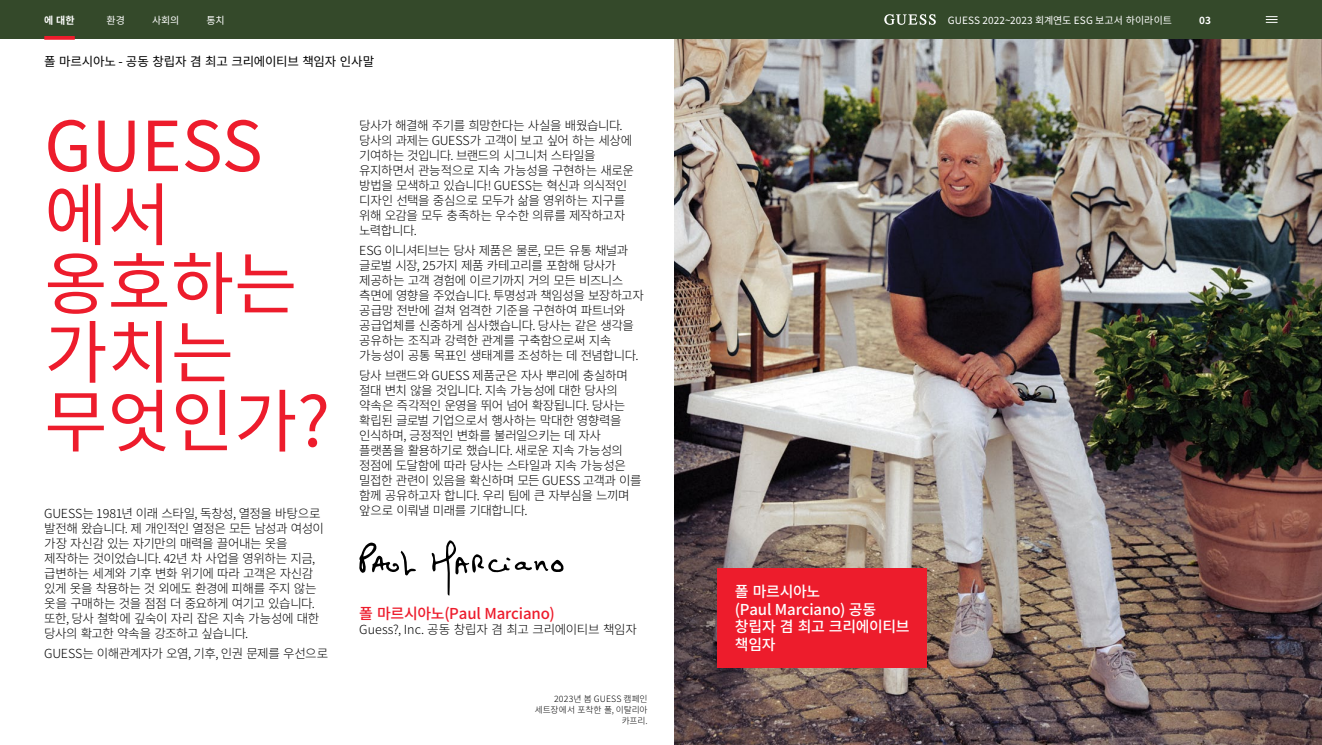
<style>
.page{position:relative;width:1322px;height:745px;background:#fff}
.page>*{position:absolute;margin:0;border:0;box-sizing:border-box;transform-origin:0 0}
.Main_Heading{font:68.75px/68.8px "Noto Sans KR";color:#ed1c2c}
.Subhead_2{font:500 15px/17.5px "Noto Sans KR";letter-spacing:-.01em;color:#fff}
.Signoff_1{font:500 15px "Noto Sans KR";letter-spacing:-.01em;color:#ed1c2c}
.Body_Text{font:300 12.5px/15px "Noto Sans KR";letter-spacing:-.04em;color:#000}
.Body_Text-2{font:300 12.5px "Noto Sans KR";letter-spacing:-.02em;color:#000}
.Page_Title{font:12.5px "Noto Sans KR";letter-spacing:-.02em;color:#000}
.t1{font:10px "Noto Sans KR";letter-spacing:.005em;color:#fff}
.t2{font:700 10px "Noto Sans KR";color:#fff}
.t3{font:300 8.75px/11.2px "Noto Sans KR";letter-spacing:.005em;color:#000;text-align:right}
</style>
<div class="page">
<img style="left:674px;top:39px;width:648px;height:705px">
<div style="left:0;top:0;width:1322px;height:39px;background:#34492a"></div>
<div style="left:717px;top:568px;width:210px;height:99px;background:#ed1c2c"></div>
<svg style="left:359px;top:542px;width:57px;height:34px"></svg>
<svg style="left:431px;top:540px;width:133px;height:55px"></svg>
<svg style="left:1266px;top:16px;width:11px;height:7px"></svg>
<svg style="left:44px;top:36px;width:31px;height:4px"></svg>
<svg style="left:884px;top:14px;width:52px;height:11px"></svg>
<p class="t2" style="left:44px;top:14px;width:32px">에 대한</p>
<p class="t1" style="left:107px;top:14px;width:20px">환경</p>
<p class="t1" style="left:152px;top:14px;width:29px">사회의</p>
<p class="t1" style="left:206px;top:14px;width:20px">통치</p>
<p class="t1" style="left:948px;top:14px;width:226px">GUESS 2022~2023 회계연도 ESG 보고서 하이라이트</p>
<p class="t2" style="left:1199px;top:14px;width:13px">03</p>
<p class="Page_Title" style="left:44px;top:54px;width:331px">폴 마르시아노 - 공동 창립자 겸 최고 크리에이티브 책임자 인사말</p>
<p class="Main_Heading" style="left:44px;top:113px;width:287px">GUESS 에서 옹호하는 가치는 무엇인가?</p>
<p class="Body_Text" style="left:44px;top:506px;width:281px">GUESS는 1981년 이래 스타일, 독창성, 열정을 바탕으로 발전해 왔습니다. 제 개인적인 열정은 모든 남성과 여성이 가장 자신감 있는 자기만의 매력을 끌어내는 옷을 제작하는 것이었습니다. 42년 차 사업을 영위하는 지금, 급변하는 세계와 기후 변화 위기에 따라 고객은 자신감 있게 옷을 착용하는 것 외에도 환경에 피해를 주지 않는 옷을 구매하는 것을 점점 더 중요하게 여기고 있습니다. 또한, 당사 철학에 깊숙이 자리 잡은 지속 가능성에 대한 당사의 확고한 약속을 강조하고 싶습니다.</p>
<p class="Body_Text" style="left:44px;top:646px;width:285px">GUESS는 이해관계자가 오염, 기후, 인권 문제를 우선으로</p>
<p class="Body_Text" style="left:359px;top:118px;width:276px">당사가 해결해 주기를 희망한다는 사실을 배웠습니다. 당사의 과제는 GUESS가 고객이 보고 싶어 하는 세상에 기여하는 것입니다. 브랜드의 시그니처 스타일을 유지하면서 관능적으로 지속 가능성을 구현하는 새로운 방법을 모색하고 있습니다! GUESS는 혁신과 의식적인 디자인 선택을 중심으로 모두가 삶을 영위하는 지구를 위해 오감을 모두 충족하는 우수한 의류를 제작하고자 노력합니다.</p>
<p class="Body_Text" style="left:359px;top:243px;width:286px">ESG 이니셔티브는 당사 제품은 물론, 모든 유통 채널과 글로벌 시장, 25가지 제품 카테고리를 포함해 당사가 제공하는 고객 경험에 이르기까지 거의 모든 비즈니스 측면에 영향을 주었습니다. 투명성과 책임성을 보장하고자 공급망 전반에 걸쳐 엄격한 기준을 구현하여 파트너와 공급업체를 신중하게 심사했습니다. 당사는 같은 생각을 공유하는 조직과 강력한 관계를 구축함으로써 지속 가능성이 공통 목표인 생태계를 조성하는 데 전념합니다.</p>
<p class="Body_Text" style="left:359px;top:368px;width:284px">당사 브랜드와 GUESS 제품군은 자사 뿌리에 충실하며 절대 변치 않을 것입니다. 지속 가능성에 대한 당사의 약속은 즉각적인 운영을 뛰어 넘어 확장됩니다. 당사는 확립된 글로벌 기업으로서 행사하는 막대한 영향력을 인식하며, 긍정적인 변화를 불러일으키는 데 자사 플랫폼을 활용하기로 했습니다. 새로운 지속 가능성의 정점에 도달함에 따라 당사는 스타일과 지속 가능성은 밀접한 관련이 있음을 확신하며 모든 GUESS 고객과 이를 함께 공유하고자 합니다. 우리 팀에 큰 자부심을 느끼며 앞으로 이뤄낼 미래를 기대합니다.</p>
<p class="Signoff_1" style="left:359px;top:605px;width:197px">폴 마르시아노(Paul Marciano)</p>
<p class="Body_Text-2" style="left:359px;top:622px;width:279px">Guess?, Inc. 공동 창립자 겸 최고 크리에이티브 책임자</p>
<p class="t3" style="left:535px;top:692px;width:114px">2023년 봄 GUESS 캠페인 세트장에서 포착한 폴, 이탈리아 카프리.</p>
<p class="Subhead_2" style="left:735px;top:582px;width:176px">폴 마르시아노<br>(Paul Marciano) 공동 창립자 겸 최고 크리에이티브 책임자</p>
</div>
